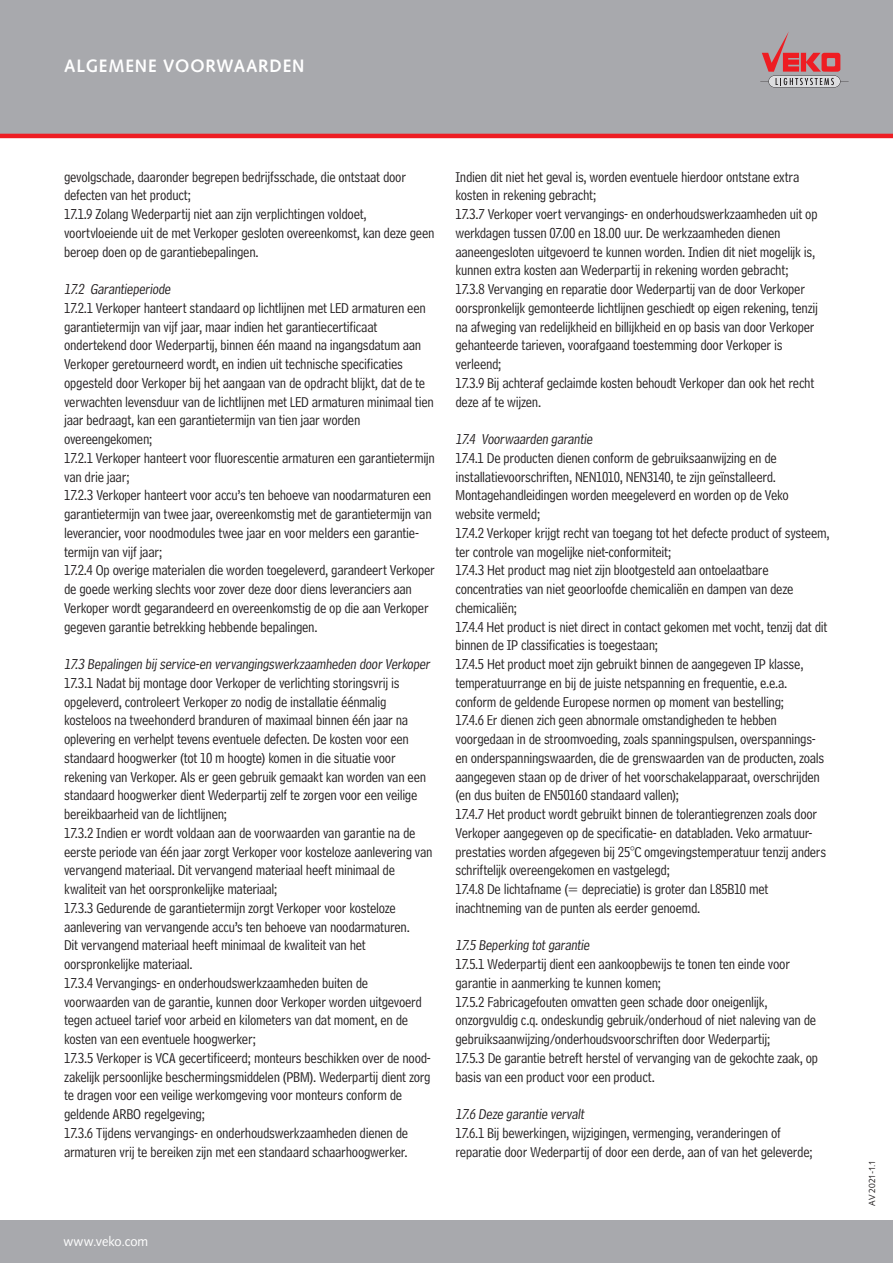
<style>
.page{position:relative;width:893px;height:1263px;background:#fff}
.page>*{position:absolute;margin:0;border:0;box-sizing:border-box;transform-origin:0 0}
.t1{font:700 18px "Syntax";letter-spacing:.05em;color:#fff;scale:.95 1}
.t2{font:15px/18.8px "Bell Centennial BT Address";letter-spacing:-.02em;color:#231f20;scale:.95 1}
.t3{font:13.5px "Syntax";letter-spacing:-.005em;color:#fff;scale:.95 1}
.t4{font:9px "Syntax";letter-spacing:-.005em;color:#231f20;scale:.93 1}
</style>
<div class="page">
<div style="left:0;top:0;width:893px;height:136px;background:#a8a9ad"></div>
<div style="left:0;top:1220px;width:893px;height:43px;background:#a8a9ad"></div>
<hr style="left:0;top:134px;width:893px;height:4px;background:#ee1d23">
<svg style="left:760px;top:32px;width:89px;height:55px"></svg>
<p class="t1" style="left:64px;top:55px;width:255px">ALGEMENE VOORWAARDEN</p>
<p class="t2" style="left:64px;top:167px;width:361px">gevolgschade, daaronder begrepen bedrijfsschade, die ontstaat door defecten van het product;</p>
<p class="t2" style="left:64px;top:205px;width:320px">17.1.9 Zolang Wederpartij niet aan zijn verplichtingen voldoet,</p>
<p class="t2" style="left:64px;top:223px;width:391px">voortvloeiende uit de met Verkoper gesloten overeenkomst, kan deze geen beroep doen op de garantiebepalingen.</p>
<p class="t2" style="left:64px;top:280px;width:116px">17.2 Garantieperiode</p>
<p class="t2" style="left:64px;top:298px;width:391px">17.2.1 Verkoper hanteert standaard op lichtlijnen met LED armaturen een garantietermijn van vijf jaar, maar indien het garantiecertificaat ondertekend door Wederpartij, binnen één maand na ingangsdatum aan Verkoper geretourneerd wordt, en indien uit technische specificaties opgesteld door Verkoper bij het aangaan van de opdracht blijkt, dat de te verwachten levensduur van de lichtlijnen met LED armaturen minimaal tien jaar bedraagt, kan een garantietermijn van tien jaar worden</p>
<p class="t2" style="left:64px;top:430px;width:95px">overeengekomen;</p>
<p class="t2" style="left:64px;top:448px;width:392px">17.2.1 Verkoper hanteert voor fluorescentie armaturen een garantietermijn van drie jaar;</p>
<p class="t2" style="left:64px;top:486px;width:388px">17.2.3 Verkoper hanteert voor accu’s ten behoeve van noodarmaturen een garantietermijn van twee jaar, overeenkomstig met de garantietermijn van leverancier, voor noodmodules twee jaar en voor melders een garantie&shy;termijn van vijf jaar;</p>
<p class="t2" style="left:64px;top:561px;width:392px">17.2.4 Op overige materialen die worden toegeleverd, garandeert Verkoper de goede werking slechts voor zover deze door diens leveranciers aan Verkoper wordt gegarandeerd en overeenkomstig de op die aan Verkoper gegeven garantie betrekking hebbende bepalingen.</p>
<p class="t2" style="left:64px;top:655px;width:389px">17.3 Bepalingen bij service-en vervangingswerkzaamheden doorVerkoper</p>
<p class="t2" style="left:64px;top:673px;width:355px">17.3.1 Nadat bij montage door Verkoper de verlichting storingsvrij is</p>
<p class="t2" style="left:64px;top:692px;width:341px">opgeleverd, controleert Verkoper zo nodig de installatie éénmalig</p>
<p class="t2" style="left:64px;top:711px;width:364px">kosteloos na tweehonderd branduren of maximaal binnen één jaar na</p>
<p class="t2" style="left:64px;top:730px;width:364px">oplevering en verhelpt tevens eventuele defecten. De kosten voor een</p>
<p class="t2" style="left:64px;top:748px;width:351px">standaard hoogwerker (tot 10 m hoogte) komen in die situatie voor</p>
<p class="t2" style="left:64px;top:767px;width:382px">rekening van Verkoper. Als er geen gebruik gemaakt kan worden van een standaard hoogwerker dient Wederpartij zelf te zorgen voor een veilige</p>
<p class="t2" style="left:64px;top:805px;width:173px">bereikbaarheid van de lichtlijnen;</p>
<p class="t2" style="left:64px;top:823px;width:389px">17.3.2 Indien er wordt voldaan aan de voorwaarden van garantie na de eerste periode van één jaar zorgt Verkoper voor kosteloze aanlevering van vervangend materiaal. Dit vervangend materiaal heeft minimaal de</p>
<p class="t2" style="left:64px;top:880px;width:226px">kwaliteit van het oorspronkelijke materiaal;</p>
<p class="t2" style="left:64px;top:898px;width:351px">17.3.3 Gedurende de garantietermijn zorgt Verkoper voor kosteloze</p>
<p class="t2" style="left:64px;top:917px;width:365px">aanlevering van vervangende accu’s ten behoeve van noodarmaturen.</p>
<p class="t2" style="left:64px;top:936px;width:319px">Dit vervangend materiaal heeft minimaal de kwaliteit van het</p>
<p class="t2" style="left:64px;top:955px;width:137px">oorspronkelijke materiaal.</p>
<p class="t2" style="left:64px;top:973px;width:322px">17.3.4 Vervangings- en onderhoudswerkzaamheden buiten de</p>
<p class="t2" style="left:64px;top:992px;width:378px">voorwaarden van de garantie, kunnen door Verkoper worden uitgevoerd tegen actueel tarief voor arbeid en kilometers van dat moment, en de</p>
<p class="t2" style="left:64px;top:1030px;width:204px">kosten van een eventuele hoogwerker;</p>
<p class="t2" style="left:64px;top:1048px;width:388px;text-align:justify">17.3.5 Verkoper is VCA gecertificeerd; monteurs beschikken over de nood&shy;zakelijk persoonlijke beschermingsmiddelen (PBM). Wederpartij dient zorg te dragen voor een veilige werkomgeving voor monteurs conform de</p>
<p class="t2" style="left:64px;top:1105px;width:150px">geldende ARBO regelgeving;</p>
<p class="t2" style="left:64px;top:1123px;width:364px">17.3.6 Tijdens vervangings- en onderhoudswerkzaamheden dienen de armaturen vrij te bereiken zijn met een standaard schaarhoogwerker.</p>
<p class="t2" style="left:455px;top:167px;width:364px">Indien dit niet het geval is, worden eventuele hierdoor ontstane extra</p>
<p class="t2" style="left:455px;top:186px;width:150px">kosten in rekening gebracht;</p>
<p class="t2" style="left:455px;top:205px;width:383px">17.3.7 Verkoper voert vervangings- en onderhoudswerkzaamheden uit op werkdagen tussen 07.00 en 18.00 uur. De werkzaamheden dienen</p>
<p class="t2" style="left:455px;top:242px;width:380px">aaneengesloten uitgevoerd te kunnen worden. Indien dit niet mogelijk is, kunnen extra kosten aan Wederpartij in rekening worden gebracht;</p>
<p class="t2" style="left:455px;top:280px;width:383px">17.3.8 Vervanging en reparatie door Wederpartij van de door Verkoper oorspronkelijk gemonteerde lichtlijnen geschiedt op eigen rekening, tenzij na afweging van redelijkheid en billijkheid en op basis van door Verkoper gehanteerde tarieven, voorafgaand toestemming door Verkoper is</p>
<p class="t2" style="left:455px;top:355px;width:50px">verleend;</p>
<p class="t2" style="left:455px;top:373px;width:379px">17.3.9 Bij achteraf geclaimde kosten behoudt Verkoper dan ook het recht deze af te wijzen.</p>
<p class="t2" style="left:455px;top:430px;width:148px">17.4 Voorwaarden garantie</p>
<p class="t2" style="left:455px;top:448px;width:352px">17.4.1 De producten dienen conform de gebruiksaanwijzing en de installatievoorschriften, NEN1010, NEN3140, te zijn geïnstalleerd.<br>Montagehandleidingen worden meegeleverd en worden op de Veko</p>
<p class="t2" style="left:455px;top:505px;width:91px">website vermeld;</p>
<p class="t2" style="left:455px;top:523px;width:395px">17.4.2 Verkoper krijgt recht van toegang tot het defecte product of systeem, ter controle van mogelijke niet-conformiteit;</p>
<p class="t2" style="left:455px;top:561px;width:331px">17.4.3 Het product mag niet zijn blootgesteld aan ontoelaatbare</p>
<p class="t2" style="left:455px;top:580px;width:357px">concentraties van niet geoorloofde chemicaliën en dampen van deze</p>
<p class="t2" style="left:455px;top:598px;width:66px">chemicaliën;</p>
<p class="t2" style="left:455px;top:617px;width:393px">17.4.4 Het product is niet direct in contact gekomen met vocht, tenzij dat dit binnen de IP classificaties is toegestaan;</p>
<p class="t2" style="left:455px;top:655px;width:368px">17.4.5 Het product moet zijn gebruikt binnen de aangegeven IP klasse,</p>
<p class="t2" style="left:455px;top:673px;width:351px">temperatuurrange en bij de juiste netspanning en frequentie, e.e.a.</p>
<p class="t2" style="left:455px;top:692px;width:348px">conform de geldende Europese normen op moment van bestelling;</p>
<p class="t2" style="left:455px;top:711px;width:340px">17.4.6 Er dienen zich geen abnormale omstandigheden te hebben</p>
<p class="t2" style="left:455px;top:730px;width:390px">voorgedaan in de stroomvoeding, zoals spanningspulsen, overspannings&shy;en onderspanningswaarden, die de grenswaarden van de producten, zoals aangegeven staan op de driver of het voorschakelapparaat, overschrijden (en dus buiten de EN50160 standaard vallen);</p>
<p class="t2" style="left:455px;top:805px;width:392px">17.4.7 Het product wordt gebruikt binnen de tolerantiegrenzen zoals door Verkoper aangegeven op de specificatie- en databladen. Veko armatuur&shy;prestaties worden afgegeven bij 25°C omgevingstemperatuur tenzij anders schriftelijk overeengekomen en vastgelegd;</p>
<p class="t2" style="left:455px;top:880px;width:331px">17.4.8 De lichtafname (= depreciatie) is groter dan L85B10 met</p>
<p class="t2" style="left:455px;top:898px;width:259px">inachtneming van de punten als eerder genoemd.</p>
<p class="t2" style="left:455px;top:936px;width:145px">17.5 Beperking totgarantie</p>
<p class="t2" style="left:455px;top:955px;width:354px">17.5.1 Wederpartij dient een aankoopbewijs te tonen ten einde voor</p>
<p class="t2" style="left:455px;top:973px;width:218px">garantie in aanmerking te kunnen komen;</p>
<p class="t2" style="left:455px;top:992px;width:330px">17.5.2 Fabricagefouten omvatten geen schade door oneigenlijk,</p>
<p class="t2" style="left:455px;top:1011px;width:381px">onzorgvuldig c.q. ondeskundig gebruik/onderhoud of niet naleving van de gebruiksaanwijzing/onderhoudsvoorschriften door Wederpartij;</p>
<p class="t2" style="left:455px;top:1048px;width:383px">17.5.3 De garantie betreft herstel of vervanging van de gekochte zaak, op basis van een product voor een product.</p>
<p class="t2" style="left:455px;top:1105px;width:140px">17.6 Deze garantie vervalt</p>
<p class="t2" style="left:455px;top:1123px;width:344px">17.6.1 Bij bewerkingen, wijzigingen, vermenging, veranderingen of</p>
<p class="t2" style="left:455px;top:1142px;width:378px">reparatie door Wederpartij of door een derde, aan of van het geleverde;</p>
<p class="t3" style="left:63px;top:1233px;width:91px">www.veko.com</p>
<p class="t4" style="left:867px;top:1205px;width:50px;rotate:-90deg">AV 2021-1.1</p>
</div>
